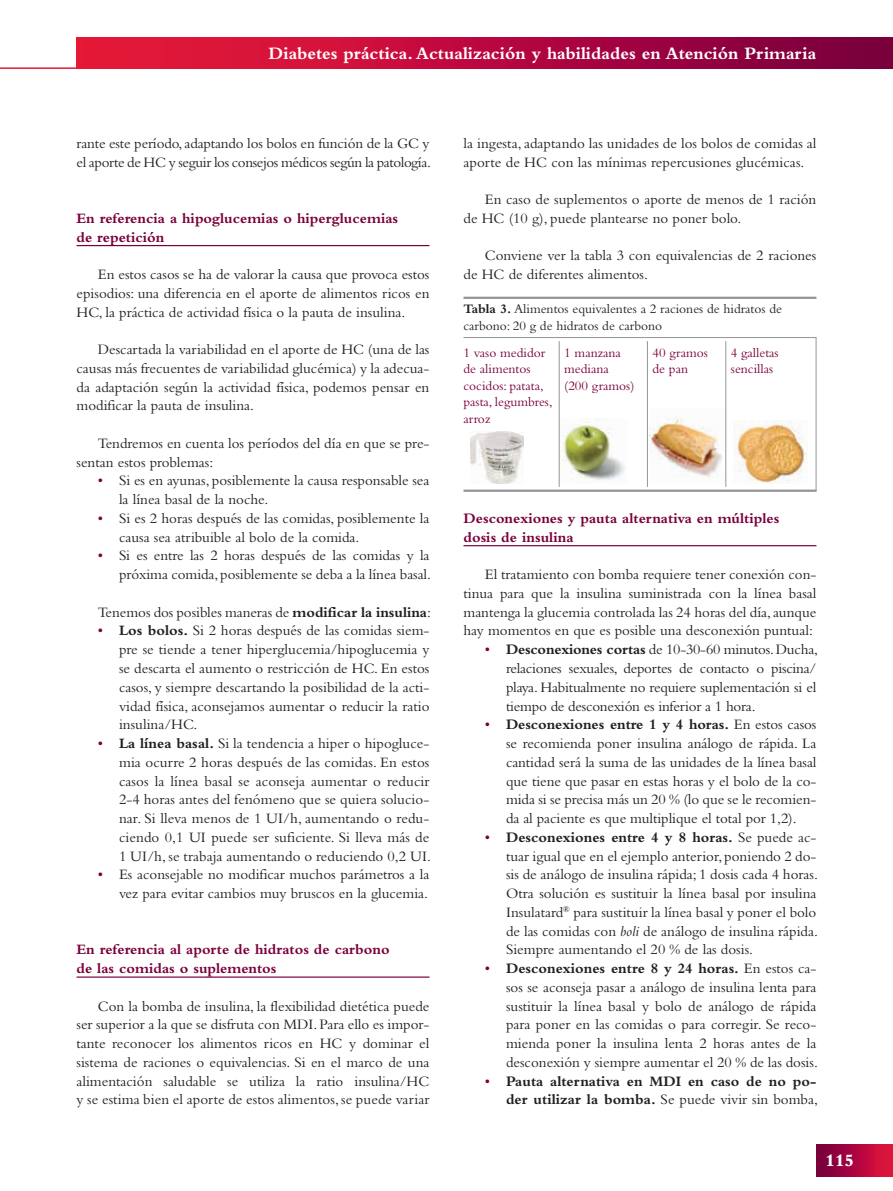
<style>
.page{position:relative;width:893px;height:1191px;background:#fff}
.page>*{position:absolute;margin:0;border:0;box-sizing:border-box;transform-origin:0 0}
.t1{font:700 18px "Bembo";color:#fff}
.t2{font:800 18px "Bembo";color:#fff}
.t3{font:15px/18.8px "Bembo";color:#231f20;text-align:justify}
.t4{font:700 15px/18.8px "Bembo";color:#7a003b}
.t5{font:15px/18.8px "Bembo";letter-spacing:-.025em;color:#231f20}
.t6{font:700 15px/18.8px "Bembo";color:#231f20;text-align:right}
.t7{font:13.5px/16.5px "Bembo";color:#7a003b}
.t8{font:13.5px/17.2px "Bembo";color:#231f20}
.s1{color:#7a003b}
.s2{font-weight:700}
.s3{font-style:italic}
.s4{font-weight:400;color:#7a003b}
.s5{font-weight:400}
</style>
<div class="page">
<hr style="left:0;top:67px;width:816px;height:2px;background:#e51836">
<div style="left:816px;top:1144px;width:77px;height:32px;background:linear-gradient(to right,#73003f,#e6143d)"></div>
<div style="left:77px;top:37px;width:816px;height:32px;background:linear-gradient(to right,#f21939,#7a0041)"></div>
<hr style="left:77px;top:245px;width:352px;height:1px;background:#7a003b">
<hr style="left:77px;top:976px;width:352px;height:1px;background:#7a003b">
<hr style="left:463px;top:545px;width:353px;height:1px;background:#7a003b">
<hr style="left:463px;top:297px;width:353px;height:2px;background:#939598">
<hr style="left:463px;top:337px;width:353px;height:1px;background:#939598">
<hr style="left:559px;top:341px;width:1px;height:146px;background:#939598">
<hr style="left:647px;top:341px;width:1px;height:146px;background:#939598">
<hr style="left:725px;top:341px;width:1px;height:146px;background:#939598">
<hr style="left:816px;top:337px;width:1px;height:154px;background:#939598">
<img style="left:471px;top:431px;width:52px;height:53px">
<img style="left:561px;top:418px;width:64px;height:66px">
<img style="left:649px;top:415px;width:73px;height:62px">
<img style="left:733px;top:420px;width:75px;height:63px">
<hr style="left:463px;top:489px;width:353px;height:3px;background:#939598">
<p class="t1" style="left:269px;top:43px;width:549px">Diabetes práctica. Actualización y habilidades en Atención Primaria</p>
<p class="t5" style="left:77px;top:133px;width:356px">rante este período, adaptando los bolos en función de la GC y el aporte de HC y seguir los consejos médicos según la patología.</p>
<p class="t4" style="left:77px;top:209px;width:323px">En referencia a hipoglucemias o hiperglucemias de repetición</p>
<p class="t3" style="left:77px;top:265px;width:354px;text-indent:21px">En estos casos se ha de valorar la causa que provoca estos episodios: una diferencia en el aporte de alimentos ricos en HC, la práctica de actividad física o la pauta de insulina.</p>
<p class="t3" style="left:77px;top:340px;width:354px;text-indent:21px">Descartada la variabilidad en el aporte de HC (una de las causas más frecuentes de variabilidad glucémica) y la adecua&shy;da adaptación según la actividad física, podemos pensar en modificar la pauta de insulina.</p>
<p class="t3" style="left:77px;top:433px;width:354px;text-indent:21px">Tendremos en cuenta los períodos del día en que se pre&shy;sentan estos problemas:</p>
<p class="t3" style="left:119px;top:471px;width:312px;text-indent:-21px"><span class="s1">•</span> Si es en ayunas, posiblemente la causa responsable sea la línea basal de la noche.</p>
<p class="t3" style="left:119px;top:508px;width:312px;text-indent:-21px"><span class="s1">•</span> Si es 2 horas después de las comidas, posiblemente la causa sea atribuible al bolo de la comida.</p>
<p class="t3" style="left:98px;top:546px;width:335px;text-align:right"><span class="s1">•</span> Si es entre las 2 horas después de las comidas y la próxima comida, posiblemente se deba a la línea basal.</p>
<p class="t3" style="left:98px;top:602px;width:335px">Tenemos dos posibles maneras de <span class="s2">modificar la insulina</span>:</p>
<p class="t3" style="left:119px;top:621px;width:312px;text-indent:-21px"><span class="s1">•</span> <span class="s2">Los bolos.</span> Si 2 horas después de las comidas siem&shy;pre se tiende a tener hiperglucemia/hipoglucemia y se descarta el aumento o restricción de HC. En estos casos, y siempre descartando la posibilidad de la acti&shy;vidad física, aconsejamos aumentar o reducir la ratio insulina/HC.</p>
<p class="t3" style="left:119px;top:733px;width:313px;text-indent:-21px"><span class="s1">•</span> <span class="s2">La línea basal.</span> Si la tendencia a hiper o hipogluce&shy;mia ocurre 2 horas después de las comidas. En estos casos la línea basal se aconseja aumentar o reducir 2-4 horas antes del fenómeno que se quiera solucio&shy;nar. Si lleva menos de 1 UI/h, aumentando o redu&shy;ciendo 0,1 UI puede ser suficiente. Si lleva más de 1 UI/h, se trabaja aumentando o reduciendo 0,2 UI.</p>
<p class="t3" style="left:98px;top:865px;width:333px;text-align:right"><span class="s1">•</span> Es aconsejable no modificar muchos parámetros a la vez para evitar cambios muy bruscos en la glucemia.</p>
<p class="t4" style="left:77px;top:940px;width:315px">En referencia al aporte de hidratos de carbono de las comidas o suplementos</p>
<p class="t3" style="left:77px;top:996px;width:354px;text-indent:21px">Con la bomba de insulina, la flexibilidad dietética puede ser superior a la que se disfruta con MDI. Para ello es impor&shy;tante reconocer los alimentos ricos en HC y dominar el sistema de raciones o equivalencias. Si en el marco de una alimentación saludable se utiliza la ratio insulina/HC y se estima bien el aporte de estos alimentos, se puede variar</p>
<p class="t3" style="left:463px;top:133px;width:354px">la ingesta, adaptando las unidades de los bolos de comidas al aporte de HC con las mínimas repercusiones glucémicas.</p>
<p class="t3" style="left:463px;top:190px;width:354px;text-indent:21px">En caso de suplementos o aporte de menos de 1 ración de HC (10 g), puede plantearse no poner bolo.</p>
<p class="t3" style="left:463px;top:246px;width:354px;text-indent:21px">Conviene ver la tabla 3 con equivalencias de 2 raciones de HC de diferentes alimentos.</p>
<p class="t8" style="left:463px;top:300px;width:320px"><span class="s2">Tabla 3.</span> Alimentos equivalentes a 2 raciones de hidratos de carbono: 20 g de hidratos de carbono</p>
<p class="t7" style="left:463px;top:344px;width:91px">1 vaso medidor de alimentos cocidos: patata, pasta, legumbres, arroz</p>
<p class="t7" style="left:564px;top:344px;width:72px">1 manzana mediana (200 gramos)</p>
<p class="t7" style="left:652px;top:344px;width:57px">40 gramos de pan</p>
<p class="t7" style="left:731px;top:344px;width:49px">4 galletas sencillas</p>
<p class="t4" style="left:463px;top:509px;width:317px">Desconexiones y pauta alternativa en múltiples dosis de insulina</p>
<p class="t3" style="left:463px;top:565px;width:354px;text-indent:21px">El tratamiento con bomba requiere tener conexión con&shy;tinua para que la insulina suministrada con la línea basal mantenga la glucemia controlada las 24 horas del día, aunque hay momentos en que es posible una desconexión puntual:</p>
<p class="t3" style="left:506px;top:640px;width:313px;text-indent:-21px"><span class="s1">•</span> <span class="s2">Desconexiones cortas</span> de 10-30-60 minutos. Ducha, relaciones sexuales, deportes de contacto o piscina/ playa. Habitualmente no requiere suplementación si el tiempo de desconexión es inferior a 1 hora.</p>
<p class="t3" style="left:506px;top:715px;width:312px;text-indent:-21px"><span class="s1">•</span> <span class="s2">Desconexiones entre 1 y 4 horas.</span> En estos casos se recomienda poner insulina análogo de rápida. La cantidad será la suma de las unidades de la línea basal que tiene que pasar en estas horas y el bolo de la co&shy;mida si se precisa más un 20 % (lo que se le recomien&shy;da al paciente es que multiplique el total por 1,2).</p>
<p class="t3" style="left:506px;top:827px;width:313px;text-indent:-21px"><span class="s1">•</span> <span class="s2">Desconexiones entre 4 y 8 horas.</span> Se puede ac&shy;tuar igual que en el ejemplo anterior, poniendo 2 do&shy;sis de análogo de insulina rápida; 1 dosis cada 4 horas.<br>Otra solución es sustituir la línea basal por insulina Insulatard<sup>®</sup> para sustituir la línea basal y poner el bolo de las comidas con <span class="s3">boli</span> de análogo de insulina rápida.<br>Siempre aumentando el 20 % de las dosis.</p>
<p class="t3" style="left:506px;top:958px;width:313px;text-indent:-21px"><span class="s1">•</span> <span class="s2">Desconexiones entre 8 y 24 horas.</span> En estos ca&shy;sos se aconseja pasar a análogo de insulina lenta para sustituir la línea basal y bolo de análogo de rápida para poner en las comidas o para corregir. Se reco&shy;mienda poner la insulina lenta 2 horas antes de la desconexión y siempre aumentar el 20 % de las dosis.</p>
<p class="t6" style="left:485px;top:1071px;width:335px"><span class="s4">•</span> Pauta alternativa en MDI en caso de no po&shy;der utilizar la bomba. <span class="s5">Se puede vivir sin bomba,</span></p>
<p class="t2" style="left:825px;top:1149px;width:30px">115</p>
</div>
